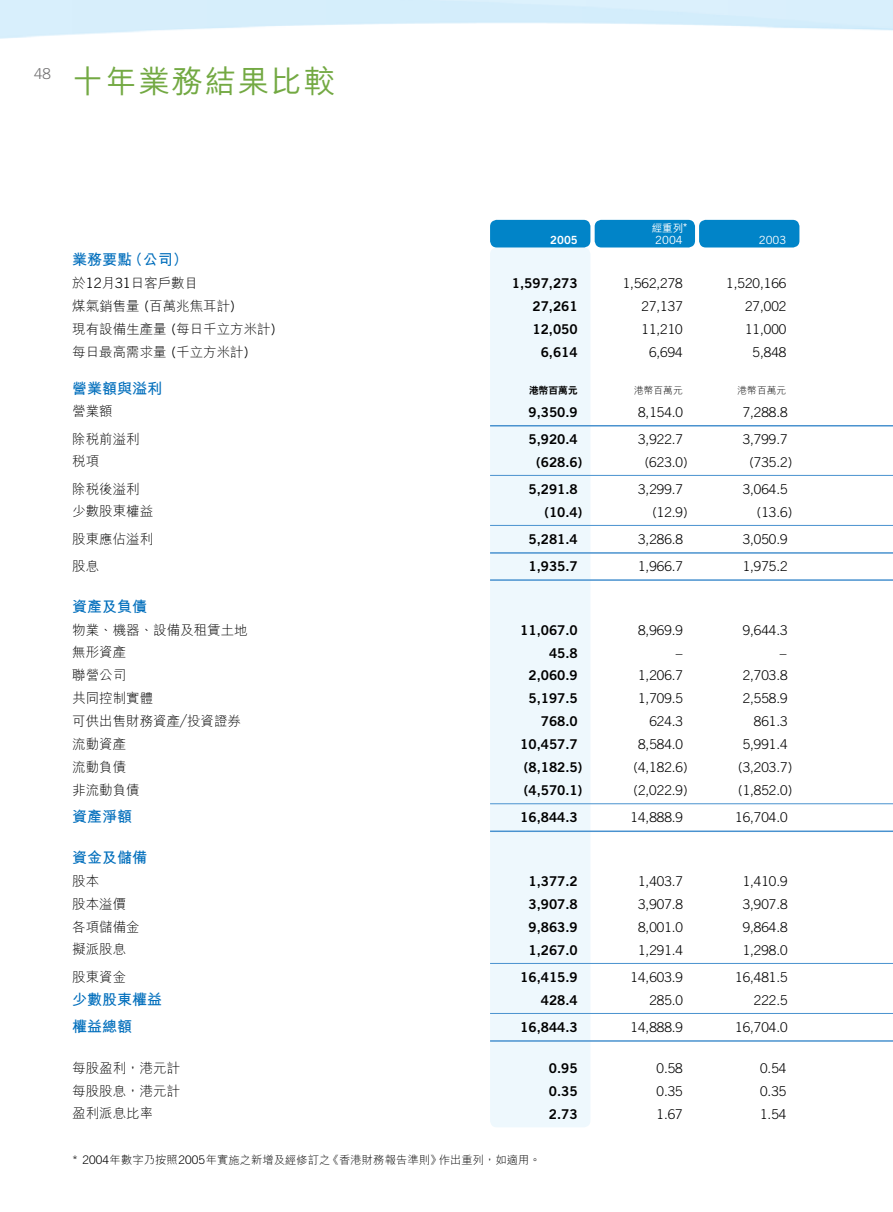
<style>
.page{position:relative;width:893px;height:1212px;background:#fff}
.page>*{position:absolute;margin:0;border:0;box-sizing:border-box;transform-origin:0 0}
.t1{font:500 31.5px "M Hei HK";letter-spacing:.05em;color:#73a943}
.t2{font:700 15px "M Hei HK";color:#006ebc}
.t3{font:300 15px "Trade Gothic";color:#727172}
.t4{font:300 13.5px "Trade Gothic";color:#000}
.t5{font:13.5px "Trade Gothic Bold Two";color:#000}
.t6{font:300 13.5px "M Hei HK";color:#000}
.t7{font:300 11.25px "M Hei HK";letter-spacing:.01em;color:#000}
.t8{font:11.25px "Trade Gothic";color:#fff}
.t9{font:11.25px "Trade Gothic Bold Two";color:#fff}
.t10{font:500 10.5px "M Hei HK";color:#fff}
.t11{font:300 9.75px "M Hei HK";color:#000}
.t12{font:800 9.75px "C Hei 2 HK";color:#000}
.s1{font-family:"Trade Gothic";font-size:14.1px}
.s2{font-family:"Trade Gothic";font-size:11.85px}
</style>
<div class="page">
<img style="left:0;top:0;width:893px;height:250px">
<div style="left:490px;top:247px;width:100px;height:880px;background:#eef8fd;border-radius:7px"></div>
<div style="left:699px;top:220px;width:100px;height:27px;background:#0184c8;border-radius:7px"></div>
<div style="left:595px;top:220px;width:100px;height:27px;background:#0184c8;border-radius:7px"></div>
<div style="left:490px;top:220px;width:100px;height:27px;background:#0184c8;border-radius:7px"></div>
<hr style="left:490px;top:425px;width:403px;height:1px;background:#4992cf">
<hr style="left:490px;top:475px;width:403px;height:1px;background:#4992cf">
<hr style="left:490px;top:525px;width:403px;height:1px;background:#4992cf">
<hr style="left:490px;top:552px;width:403px;height:2px;background:#4992cf">
<hr style="left:490px;top:579px;width:403px;height:2px;background:#4992cf">
<hr style="left:490px;top:803px;width:403px;height:1px;background:#4992cf">
<hr style="left:490px;top:830px;width:403px;height:2px;background:#4992cf">
<hr style="left:490px;top:963px;width:403px;height:1px;background:#4992cf">
<hr style="left:490px;top:1013px;width:403px;height:1px;background:#4992cf">
<hr style="left:490px;top:1040px;width:403px;height:2px;background:#4992cf">
<p class="t3" style="left:34px;top:65px;width:18px">48</p>
<h1 class="t1" style="left:72px;top:59px;width:265px">十年業務結果比較</h1>
<p class="t10" style="left:652px;top:221px;width:37px">經重列*</p>
<p class="t9" style="left:550px;top:233px;width:29px">2005</p>
<p class="t8" style="left:655px;top:234px;width:29px">2004</p>
<p class="t8" style="left:759px;top:234px;width:29px">2003</p>
<p class="t2" style="left:72px;top:249px;width:117px">業務要點（公司）</p>
<p class="t6" style="left:72px;top:274px;width:128px">於<span class="s1">12</span>月<span class="s1">31</span>日客戶數目</p>
<p class="t5" style="left:512px;top:275px;width:67px">1,597,273</p>
<p class="t4" style="left:623px;top:275px;width:62px">1,562,278</p>
<p class="t4" style="left:726px;top:275px;width:62px">1,520,166</p>
<p class="t6" style="left:72px;top:296px;width:164px">煤氣銷售量 <span class="s1">(</span>百萬兆焦耳計<span class="s1">)</span></p>
<p class="t5" style="left:532px;top:298px;width:47px">27,261</p>
<p class="t4" style="left:642px;top:298px;width:43px">27,137</p>
<p class="t4" style="left:745px;top:298px;width:43px">27,002</p>
<p class="t6" style="left:72px;top:319px;width:205px">現有設備生產量 <span class="s1">(</span>每日千立方米計<span class="s1">)</span></p>
<p class="t5" style="left:532px;top:321px;width:47px">12,050</p>
<p class="t4" style="left:642px;top:321px;width:43px">11,210</p>
<p class="t4" style="left:745px;top:321px;width:43px">11,000</p>
<p class="t6" style="left:72px;top:342px;width:178px">每日最高需求量 <span class="s1">(</span>千立方米計<span class="s1">)</span></p>
<p class="t5" style="left:541px;top:344px;width:39px">6,614</p>
<p class="t4" style="left:649px;top:344px;width:35px">6,694</p>
<p class="t4" style="left:753px;top:344px;width:35px">5,848</p>
<p class="t2" style="left:72px;top:377px;width:91px">營業額與溢利</p>
<p class="t12" style="left:529px;top:383px;width:50px">港幣百萬元</p>
<p class="t11" style="left:634px;top:383px;width:50px">港幣百萬元</p>
<p class="t11" style="left:738px;top:383px;width:50px">港幣百萬元</p>
<p class="t6" style="left:72px;top:402px;width:42px">營業額</p>
<p class="t5" style="left:528px;top:403px;width:51px">9,350.9</p>
<p class="t4" style="left:638px;top:404px;width:47px">8,154.0</p>
<p class="t4" style="left:743px;top:404px;width:47px">7,288.8</p>
<p class="t6" style="left:72px;top:429px;width:69px">除稅前溢利</p>
<p class="t5" style="left:528px;top:430px;width:51px">5,920.4</p>
<p class="t4" style="left:638px;top:431px;width:47px">3,922.7</p>
<p class="t4" style="left:743px;top:431px;width:47px">3,799.7</p>
<p class="t6" style="left:72px;top:452px;width:28px">稅項</p>
<p class="t5" style="left:536px;top:453px;width:48px">(628.6)</p>
<p class="t4" style="left:645px;top:454px;width:44px">(623.0)</p>
<p class="t4" style="left:749px;top:454px;width:44px">(735.2)</p>
<p class="t6" style="left:72px;top:479px;width:69px">除稅後溢利</p>
<p class="t5" style="left:528px;top:480px;width:51px">5,291.8</p>
<p class="t4" style="left:638px;top:481px;width:47px">3,299.7</p>
<p class="t4" style="left:743px;top:481px;width:47px">3,064.5</p>
<p class="t6" style="left:72px;top:502px;width:83px">少數股東權益</p>
<p class="t5" style="left:545px;top:503px;width:39px">(10.4)</p>
<p class="t4" style="left:652px;top:504px;width:37px">(12.9)</p>
<p class="t4" style="left:757px;top:504px;width:37px">(13.6)</p>
<p class="t6" style="left:72px;top:529px;width:83px">股東應佔溢利</p>
<p class="t5" style="left:528px;top:530px;width:51px">5,281.4</p>
<p class="t4" style="left:638px;top:531px;width:47px">3,286.8</p>
<p class="t4" style="left:743px;top:531px;width:47px">3,050.9</p>
<p class="t6" style="left:72px;top:556px;width:28px">股息</p>
<p class="t5" style="left:528px;top:558px;width:51px">1,935.7</p>
<p class="t4" style="left:638px;top:558px;width:47px">1,966.7</p>
<p class="t4" style="left:743px;top:558px;width:47px">1,975.2</p>
<p class="t2" style="left:72px;top:595px;width:76px">資產及負債</p>
<p class="t6" style="left:72px;top:620px;width:177px">物業、機器、設備及租賃土地</p>
<p class="t5" style="left:520px;top:621px;width:59px">11,067.0</p>
<p class="t4" style="left:638px;top:622px;width:47px">8,969.9</p>
<p class="t4" style="left:743px;top:622px;width:47px">9,644.3</p>
<p class="t6" style="left:72px;top:643px;width:56px">無形資產</p>
<p class="t5" style="left:549px;top:644px;width:30px">45.8</p>
<p class="t4" style="left:676px;top:645px;width:8px">–</p>
<p class="t4" style="left:780px;top:645px;width:8px">–</p>
<p class="t6" style="left:72px;top:666px;width:56px">聯營公司</p>
<p class="t5" style="left:528px;top:667px;width:51px">2,060.9</p>
<p class="t4" style="left:638px;top:668px;width:47px">1,206.7</p>
<p class="t4" style="left:743px;top:668px;width:47px">2,703.8</p>
<p class="t6" style="left:72px;top:689px;width:83px">共同控制實體</p>
<p class="t5" style="left:528px;top:690px;width:51px">5,197.5</p>
<p class="t4" style="left:638px;top:690px;width:47px">1,709.5</p>
<p class="t4" style="left:743px;top:690px;width:47px">2,558.9</p>
<p class="t6" style="left:72px;top:712px;width:170px">可供出售財務資產／投資證券</p>
<p class="t5" style="left:541px;top:713px;width:39px">768.0</p>
<p class="t4" style="left:649px;top:713px;width:35px">624.3</p>
<p class="t4" style="left:754px;top:713px;width:35px">861.3</p>
<p class="t6" style="left:72px;top:734px;width:56px">流動資產</p>
<p class="t5" style="left:520px;top:736px;width:59px">10,457.7</p>
<p class="t4" style="left:638px;top:736px;width:47px">8,584.0</p>
<p class="t4" style="left:743px;top:736px;width:47px">5,991.4</p>
<p class="t6" style="left:72px;top:757px;width:56px">流動負債</p>
<p class="t5" style="left:524px;top:759px;width:60px">(8,182.5)</p>
<p class="t4" style="left:634px;top:759px;width:56px">(4,182.6)</p>
<p class="t4" style="left:738px;top:759px;width:56px">(3,203.7)</p>
<p class="t6" style="left:72px;top:780px;width:69px">非流動負債</p>
<p class="t5" style="left:524px;top:782px;width:60px">(4,570.1)</p>
<p class="t4" style="left:634px;top:782px;width:56px">(2,022.9)</p>
<p class="t4" style="left:738px;top:782px;width:56px">(1,852.0)</p>
<p class="t2" style="left:72px;top:805px;width:61px">資產淨額</p>
<p class="t5" style="left:520px;top:809px;width:59px">16,844.3</p>
<p class="t4" style="left:631px;top:809px;width:54px">14,888.9</p>
<p class="t4" style="left:735px;top:809px;width:54px">16,704.0</p>
<p class="t2" style="left:72px;top:846px;width:76px">資金及儲備</p>
<p class="t6" style="left:72px;top:871px;width:28px">股本</p>
<p class="t5" style="left:528px;top:873px;width:51px">1,377.2</p>
<p class="t4" style="left:638px;top:873px;width:47px">1,403.7</p>
<p class="t4" style="left:743px;top:873px;width:47px">1,410.9</p>
<p class="t6" style="left:72px;top:894px;width:56px">股本溢價</p>
<p class="t5" style="left:528px;top:895px;width:51px">3,907.8</p>
<p class="t4" style="left:638px;top:896px;width:47px">3,907.8</p>
<p class="t4" style="left:743px;top:896px;width:47px">3,907.8</p>
<p class="t6" style="left:72px;top:917px;width:69px">各項儲備金</p>
<p class="t5" style="left:528px;top:918px;width:51px">9,863.9</p>
<p class="t4" style="left:638px;top:919px;width:47px">8,001.0</p>
<p class="t4" style="left:743px;top:919px;width:47px">9,864.8</p>
<p class="t6" style="left:72px;top:940px;width:56px">擬派股息</p>
<p class="t5" style="left:528px;top:941px;width:51px">1,267.0</p>
<p class="t4" style="left:638px;top:942px;width:47px">1,291.4</p>
<p class="t4" style="left:743px;top:942px;width:47px">1,298.0</p>
<p class="t6" style="left:72px;top:967px;width:56px">股東資金</p>
<p class="t5" style="left:520px;top:968px;width:59px">16,415.9</p>
<p class="t4" style="left:631px;top:969px;width:54px">14,603.9</p>
<p class="t4" style="left:735px;top:969px;width:54px">16,481.5</p>
<p class="t2" style="left:72px;top:988px;width:91px">少數股東權益</p>
<p class="t5" style="left:541px;top:991px;width:39px">428.4</p>
<p class="t4" style="left:649px;top:992px;width:35px">285.0</p>
<p class="t4" style="left:754px;top:992px;width:35px">222.5</p>
<p class="t2" style="left:72px;top:1015px;width:61px">權益總額</p>
<p class="t5" style="left:520px;top:1018px;width:59px">16,844.3</p>
<p class="t4" style="left:631px;top:1019px;width:54px">14,888.9</p>
<p class="t4" style="left:735px;top:1019px;width:54px">16,704.0</p>
<p class="t6" style="left:72px;top:1058px;width:110px">每股盈利，港元計</p>
<p class="t5" style="left:549px;top:1059px;width:30px">0.95</p>
<p class="t4" style="left:657px;top:1060px;width:28px">0.58</p>
<p class="t4" style="left:760px;top:1060px;width:28px">0.54</p>
<p class="t6" style="left:72px;top:1081px;width:110px">每股股息，港元計</p>
<p class="t5" style="left:549px;top:1082px;width:30px">0.35</p>
<p class="t4" style="left:657px;top:1083px;width:28px">0.35</p>
<p class="t4" style="left:760px;top:1083px;width:28px">0.35</p>
<p class="t6" style="left:72px;top:1104px;width:83px">盈利派息比率</p>
<p class="t5" style="left:549px;top:1105px;width:30px">2.73</p>
<p class="t4" style="left:657px;top:1105px;width:28px">1.67</p>
<p class="t4" style="left:760px;top:1105px;width:28px">1.54</p>
<p class="t7" style="left:72px;top:1152px;width:470px"><span class="s2">* 2004</span>年數字乃按照<span class="s2">2005</span>年實施之新增及經修訂之《香港財務報告準則》作出重列，如適用。</p>
</div>
